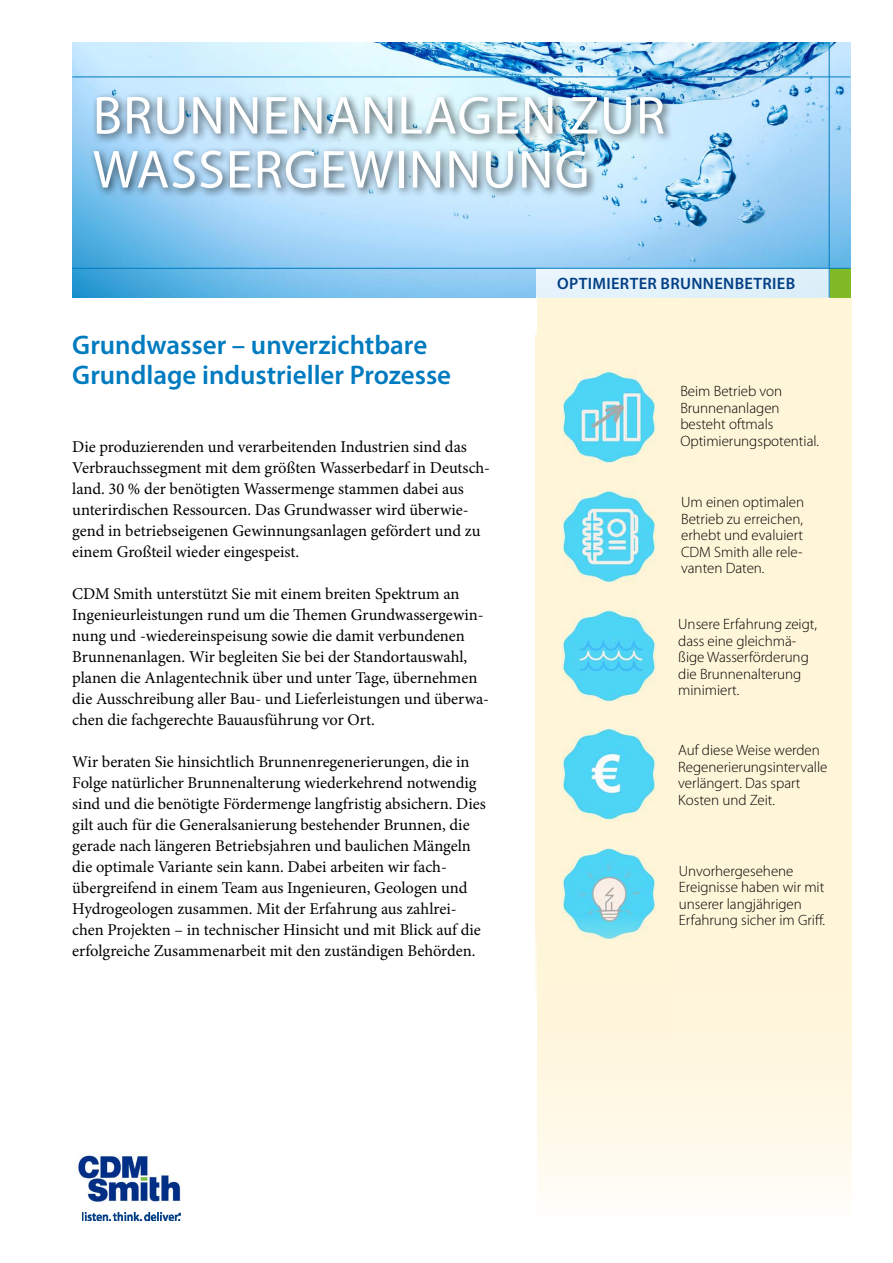
<style>
.page{position:relative;width:893px;height:1263px;background:#fff}
.page>*{position:absolute;margin:0;border:0;box-sizing:border-box;transform-origin:0 0}
.t1{font:54px/54px "Myriad Pro";letter-spacing:.02em;color:#fff}
.t2{font:600 27px/30px "Myriad Pro";color:#007bc0}
.t3{font:16.5px/21px "Minion Pro";color:#000}
.t4{font:600 16.5px "Myriad Pro";letter-spacing:.02em;color:#033f85}
.t5{font:300 15px/16.5px "Myriad Pro";color:#000}
</style>
<div class="page">
<svg style="left:537px;top:298px;width:314px;height:890px;background:#fff6dc"></svg>
<img style="left:72px;top:43px;width:778px;height:255px">
<img style="left:77px;top:1155px;width:104px;height:47px">
<img style="left:82px;top:1212px;width:98px;height:8px">
<div style="left:829px;top:268px;width:21px;height:30px;background:#80ba27"></div>
<div style="left:536px;top:268px;width:293px;height:30px;background:#e3f2fb"></div>
<img style="left:536px;top:335px;width:137px;height:704px">
<hr style="left:72px;top:268px;width:778px;height:1px;background:#007bc0">
<hr style="left:72px;top:77px;width:778px;height:1px;background:#007bc0">
<hr style="left:829px;top:43px;width:1px;height:255px;background:#007bc0">
<div style="left:89px;top:92px;width:585px;height:107px;background:#000;opacity:.66"></div>
<h1 class="t1" style="left:93px;top:88px;width:574px">BRUNNENANLAGEN ZUR<br>WASSERGEWINNUNG</h1>
<h2 class="t2" style="left:72px;top:329px;width:380px">Grundwasser – unverzichtbare<br>Grundlage industrieller Prozesse</h2>
<p class="t3" style="left:72px;top:436px;width:419px">Die produzierenden und verarbeitenden Industrien sind das Verbrauchssegment mit dem größten Wasserbedarf in Deutsch&shy;land. 30 % der benötigten Wassermenge stammen dabei aus unterirdischen Ressourcen. Das Grundwasser wird überwie&shy;gend in betriebseigenen Gewinnungsanlagen gefördert und zu einem Großteil wieder eingespeist.</p>
<p class="t3" style="left:72px;top:583px;width:418px">CDM Smith unterstützt Sie mit einem breiten Spektrum an Ingenieurleistungen rund um die Themen Grundwassergewin&shy;nung und -wiedereinspeisung sowie die damit verbundenen Brunnenanlagen. Wir begleiten Sie bei der Standortauswahl, planen die Anlagentechnik über und unter Tage, übernehmen die Ausschreibung aller Bau- und Lieferleistungen und überwa&shy;chen die fachgerechte Bauausführung vor Ort.</p>
<p class="t3" style="left:72px;top:751px;width:415px">Wir beraten Sie hinsichtlich Brunnenregenerierungen, die in Folge natürlicher Brunnenalterung wiederkehrend notwendig sind und die benötigte Fördermenge langfristig absichern. Dies gilt auch für die Generalsanierung bestehender Brunnen, die gerade nach längeren Betriebsjahren und baulichen Mängeln die optimale Variante sein kann. Dabei arbeiten wir fach&shy;übergreifend in einem Team aus Ingenieuren, Geologen und Hydrogeologen zusammen. Mit der Erfahrung aus zahlrei&shy;chen Projekten – in technischer Hinsicht und mit Blick auf die erfolgreiche Zusammenarbeit mit den zuständigen Behörden.</p>
<p class="t4" style="left:557px;top:273px;width:240px">OPTIMIERTER BRUNNENBETRIEB</p>
<p class="t5" style="left:680px;top:383px;width:140px">Beim Betrieb von<br>Brunnenanlagen besteht oftmals<br>Optimierungspotential.</p>
<p class="t5" style="left:681px;top:494px;width:125px;text-align:justify">Um einen optimalen Betrieb zu erreichen, erhebt und evaluiert CDM Smith alle rele&shy;vanten Daten.</p>
<p class="t5" style="left:678px;top:616px;width:140px">Unsere Erfahrung zeigt, dass eine gleichmä&shy;ßige Wasserförderung die Brunnenalterung minimiert.</p>
<p class="t5" style="left:678px;top:742px;width:151px">Auf diese Weise werden<br>Regenerierungsintervalle verlängert. Das spart<br>Kosten und Zeit.</p>
<p class="t5" style="left:679px;top:863px;width:148px">Unvorhergesehene<br>Ereignisse haben wir mit unserer langjährigen<br>Erfahrung sicher im Griff.</p>
</div>
